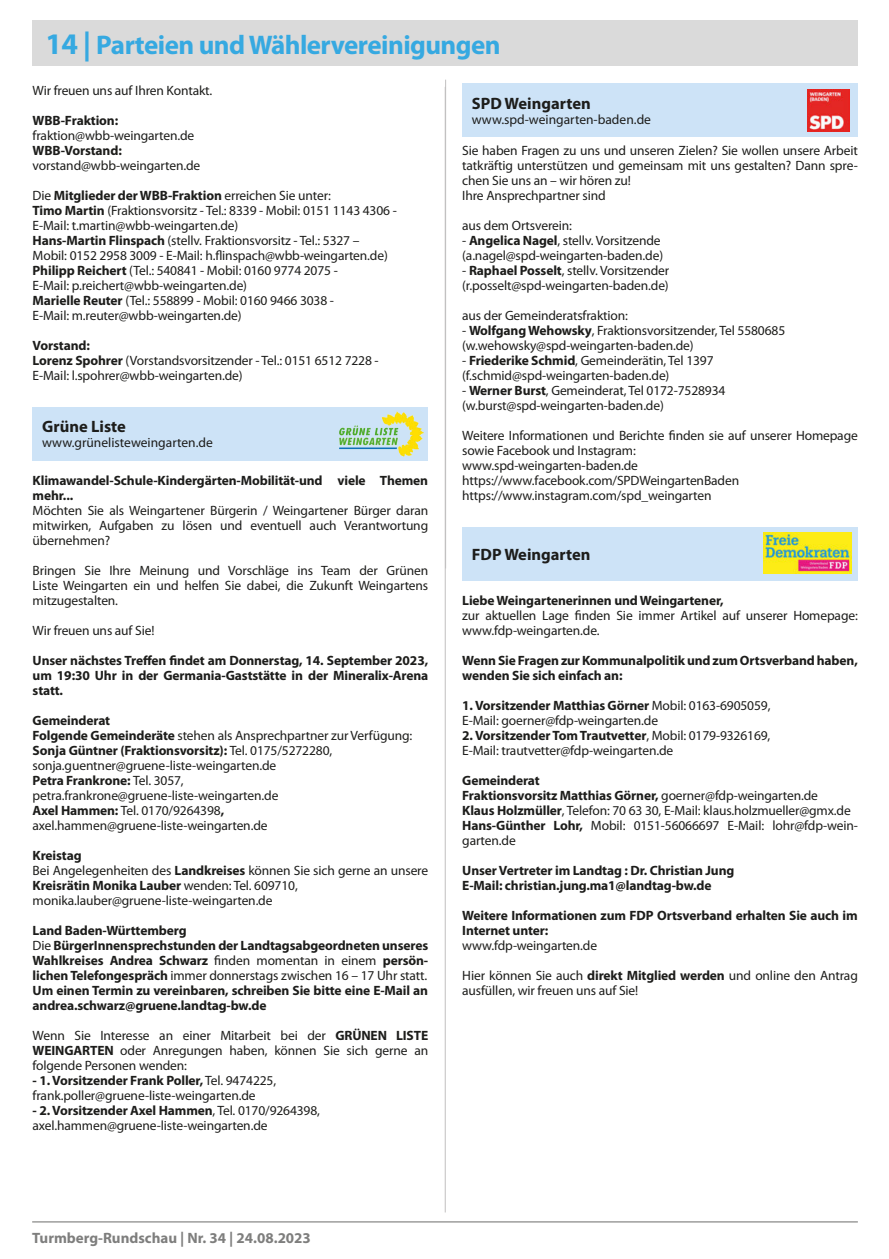
<style>
.page{position:relative;width:889px;height:1259px;background:#fff}
.page>*{position:absolute;margin:0;border:0;box-sizing:border-box;transform-origin:0 0}
.t1{font:700 27px "Myriad Pro";letter-spacing:-.02em;color:#36a9e1}
.t2{font:700 16.5px "Myriad Pro";color:#1d1d1b}
.t3{font:700 15px "Myriad Pro";color:#7e7e7d}
.Text{font:13.5px/15px "Myriad Pro";letter-spacing:-.01em;color:#1d1d1b}
.Text-2{font:700 13.5px/15px "Myriad Pro";letter-spacing:-.01em;color:#1d1d1b}
.s1{font-size:30px}
.s2{font-weight:400}
.s3{font-weight:700}
</style>
<div class="page">
<hr style="left:32px;top:1221px;width:825px;height:1px;background:#9d9d9c">
<hr style="left:445px;top:87px;width:1px;height:1125px;background:#c1c0c0">
<hr style="left:445px;top:80px;width:1px;height:488px;background:#c1c0c0">
<div style="left:33px;top:407px;width:395px;height:53px;background:#cde3f7"></div>
<img style="left:340px;top:411px;width:83px;height:46px">
<div style="left:462px;top:527px;width:395px;height:53px;background:#cde3f7"></div>
<img style="left:763px;top:533px;width:88px;height:41px">
<div style="left:462px;top:84px;width:395px;height:53px;background:#cde3f7"></div>
<img style="left:807px;top:89px;width:42px;height:42px">
<div style="left:33px;top:20px;width:824px;height:45px;background:#dadada"></div>
<p class="t1" style="left:45px;top:27px;width:457px"><span class="s1">14 |</span> Parteien und Wählervereinigungen</p>
<p class="Text" style="left:33px;top:82px;width:181px">Wir freuen uns auf Ihren Kontakt.</p>
<p class="Text-2" style="left:33px;top:112px;width:87px">WBB-Fraktion:</p>
<p class="Text" style="left:33px;top:127px;width:163px">fraktion@wbb-weingarten.de</p>
<p class="Text-2" style="left:33px;top:142px;width:91px">WBB-Vorstand:</p>
<p class="Text" style="left:33px;top:157px;width:169px">vorstand@wbb-weingarten.de</p>
<p class="Text-2" style="left:33px;top:187px;width:300px"><span class="s2">Die</span> Mitglieder der WBB-Fraktion <span class="s2">erreichen Sie unter:</span></p>
<p class="Text" style="left:33px;top:202px;width:366px"><span class="s3">Timo Martin</span> (Fraktionsvorsitz - Tel.: 8339 - Mobil: 0151 1143 4306 -</p>
<p class="Text" style="left:33px;top:217px;width:207px">E-Mail: t.martin@wbb-weingarten.de)</p>
<p class="Text" style="left:33px;top:232px;width:328px"><span class="s3">Hans-Martin Flinspach</span> (stellv. Fraktionsvorsitz - Tel.: 5327 –</p>
<p class="Text" style="left:33px;top:247px;width:357px">Mobil: 0152 2958 3009 - E-Mail: h.flinspach@wbb-weingarten.de)</p>
<p class="Text" style="left:33px;top:262px;width:307px"><span class="s3">Philipp Reichert</span> (Tel.: 540841 - Mobil: 0160 9774 2075 -</p>
<p class="Text" style="left:33px;top:277px;width:216px">E-Mail: p.reichert@wbb-weingarten.de)</p>
<p class="Text" style="left:33px;top:292px;width:303px"><span class="s3">Marielle Reuter</span> (Tel.: 558899 - Mobil: 0160 9466 3038 -</p>
<p class="Text" style="left:33px;top:307px;width:210px">E-Mail: m.reuter@wbb-weingarten.de)</p>
<p class="Text-2" style="left:33px;top:337px;width:59px">Vorstand:</p>
<p class="Text" style="left:33px;top:352px;width:347px"><span class="s3">Lorenz Spohrer</span> (Vorstandsvorsitzender - Tel.: 0151 6512 7228 -</p>
<p class="Text" style="left:33px;top:367px;width:211px">E-Mail: l.spohrer@wbb-weingarten.de)</p>
<p class="t2" style="left:42px;top:416px;width:85px">Grüne Liste</p>
<p class="Text" style="left:42px;top:435px;width:172px">www.grünelisteweingarten.de</p>
<p class="Text-2" style="left:33px;top:472px;width:397px">Klimawandel-Schule-Kindergärten-Mobilität-und viele Themen mehr...</p>
<p class="Text" style="left:33px;top:502px;width:397px;text-align:justify">Möchten Sie als Weingartener Bürgerin / Weingartener Bürger daran mitwirken, Aufgaben zu lösen und eventuell auch Verantwortung übernehmen?</p>
<p class="Text" style="left:33px;top:562px;width:397px;text-align:justify">Bringen Sie Ihre Meinung und Vorschläge ins Team der Grünen Liste Weingarten ein und helfen Sie dabei, die Zukunft Weingartens mitzugestalten.</p>
<p class="Text" style="left:33px;top:622px;width:123px">Wir freuen uns auf Sie!</p>
<p class="Text-2" style="left:33px;top:652px;width:397px;text-align:justify">Unser nächstes Treffen findet am Donnerstag, 14. September 2023, um 19:30 Uhr in der Germania-Gaststätte in der Mineralix-Arena statt.</p>
<p class="Text-2" style="left:33px;top:712px;width:79px">Gemeinderat</p>
<p class="Text" style="left:33px;top:727px;width:381px"><span class="s3">Folgende Gemeinderäte</span> stehen als Ansprechpartner zur Verfügung:</p>
<p class="Text-2" style="left:33px;top:742px;width:301px">Sonja Güntner (Fraktionsvorsitz): <span class="s2">Tel. 0175/5272280,</span></p>
<p class="Text" style="left:33px;top:757px;width:245px">sonja.guentner@gruene-liste-weingarten.de</p>
<p class="Text-2" style="left:33px;top:772px;width:153px">Petra Frankrone: <span class="s2">Tel. 3057,</span></p>
<p class="Text" style="left:33px;top:787px;width:247px">petra.frankrone@gruene-liste-weingarten.de</p>
<p class="Text" style="left:33px;top:802px;width:193px"><span class="s3">Axel Hammen:</span> Tel. 0170/9264398<span class="s3">,</span></p>
<p class="Text" style="left:33px;top:817px;width:236px">axel.hammen@gruene-liste-weingarten.de</p>
<p class="Text-2" style="left:33px;top:847px;width:51px">Kreistag</p>
<p class="Text" style="left:33px;top:862px;width:397px">Bei Angelegenheiten des <span class="s3">Landkreises</span> können Sie sich gerne an unsere<br><span class="s3">Kreisrätin Monika Lauber</span> wenden: Tel. 609710,</p>
<p class="Text" style="left:33px;top:892px;width:241px">monika.lauber@gruene-liste-weingarten.de</p>
<p class="Text-2" style="left:33px;top:922px;width:155px">Land Baden-Württemberg</p>
<p class="Text-2" style="left:33px;top:937px;width:397px;text-align:justify"><span class="s2">Die</span> BürgerInnensprechstunden der Landtagsabgeordneten unseres Wahlkreises Andrea Schwarz <span class="s2">finden momentan in einem</span> persön&shy;lichen Telefongespräch <span class="s2">immer donnerstags zwischen 16 – 17 Uhr statt.</span></p>
<p class="Text-2" style="left:33px;top:982px;width:397px">Um einen Termin zu vereinbaren, schreiben Sie bitte eine E-Mail an andrea.schwarz@gruene.landtag-bw.de</p>
<p class="Text" style="left:33px;top:1027px;width:397px;text-align:justify">Wenn Sie Interesse an einer Mitarbeit bei der <span class="s3">GRÜNEN LISTE WEINGARTEN</span> oder Anregungen haben, können Sie sich gerne an folgende Personen wenden:</p>
<p class="Text-2" style="left:33px;top:1072px;width:245px">- 1. Vorsitzender Frank Poller, <span class="s2">Tel. 9474225,</span></p>
<p class="Text" style="left:33px;top:1087px;width:225px">frank.poller@gruene-liste-weingarten.de</p>
<p class="Text-2" style="left:33px;top:1102px;width:289px">- 2. Vorsitzender Axel Hammen<span class="s2">, Tel. 0170/9264398,</span></p>
<p class="Text" style="left:33px;top:1117px;width:236px">axel.hammen@gruene-liste-weingarten.de</p>
<p class="t2" style="left:472px;top:93px;width:120px">SPD Weingarten</p>
<p class="Text" style="left:472px;top:112px;width:181px">www.spd-weingarten-baden.de</p>
<p class="Text" style="left:462px;top:142px;width:397px;text-align:justify">Sie haben Fragen zu uns und unseren Zielen? Sie wollen unsere Arbeit tatkräftig unterstützen und gemeinsam mit uns gestalten? Dann spre&shy;chen Sie uns an – wir hören zu!</p>
<p class="Text" style="left:462px;top:187px;width:145px">Ihre Ansprechpartner sind</p>
<p class="Text" style="left:462px;top:217px;width:111px">aus dem Ortsverein:</p>
<p class="Text" style="left:462px;top:232px;width:200px">- <span class="s3">Angelica Nagel</span>, stellv. Vorsitzende</p>
<p class="Text" style="left:462px;top:247px;width:202px">(a.nagel@spd-weingarten-baden.de)</p>
<p class="Text" style="left:462px;top:262px;width:208px">- <span class="s3">Raphael Posselt</span>, stellv. Vorsitzender</p>
<p class="Text" style="left:462px;top:277px;width:208px">(r.posselt@spd-weingarten-baden.de)</p>
<p class="Text" style="left:462px;top:307px;width:167px">aus der Gemeinderatsfraktion:</p>
<p class="Text" style="left:462px;top:322px;width:324px">- <span class="s3">Wolfgang Wehowsky</span>, Fraktionsvorsitzender, Tel 5580685</p>
<p class="Text" style="left:462px;top:337px;width:233px">(w.wehowsky@spd-weingarten-baden.de)</p>
<p class="Text" style="left:462px;top:352px;width:253px">- <span class="s3">Friederike Schmid</span>, Gemeinderätin, Tel 1397</p>
<p class="Text" style="left:462px;top:367px;width:209px">(f.schmid@spd-weingarten-baden.de)</p>
<p class="Text" style="left:462px;top:382px;width:265px">- <span class="s3">Werner Burst</span>, Gemeinderat, Tel 0172-7528934</p>
<p class="Text" style="left:462px;top:397px;width:203px">(w.burst@spd-weingarten-baden.de)</p>
<p class="Text" style="left:462px;top:427px;width:397px">Weitere Informationen und Berichte finden sie auf unserer Homepage sowie Facebook und Instagram:</p>
<p class="Text" style="left:462px;top:457px;width:177px">www.spd-weingarten-baden.de</p>
<p class="Text" style="left:462px;top:472px;width:278px">https://www.facebook.com/SPDWeingartenBaden</p>
<p class="Text" style="left:462px;top:487px;width:251px">https://www.instagram.com/spd_weingarten</p>
<p class="t2" style="left:472px;top:543px;width:120px">FDP Weingarten</p>
<p class="Text-2" style="left:462px;top:592px;width:263px">Liebe Weingartenerinnen und Weingartener,</p>
<p class="Text" style="left:462px;top:607px;width:397px">zur aktuellen Lage finden Sie immer Artikel auf unserer Homepage: www.fdp-weingarten.de.</p>
<p class="Text-2" style="left:462px;top:652px;width:397px">Wenn Sie Fragen zur Kommunalpolitik und zum Ortsverband haben, wenden Sie sich einfach an:</p>
<p class="Text-2" style="left:462px;top:697px;width:310px">1. Vorsitzender Matthias Görner <span class="s2">Mobil: 0163-6905059,</span></p>
<p class="Text" style="left:462px;top:712px;width:197px">E-Mail: goerner@fdp-weingarten.de</p>
<p class="Text-2" style="left:462px;top:727px;width:310px">2. Vorsitzender Tom Trautvetter<span class="s2">, Mobil: 0179-9326169,</span></p>
<p class="Text" style="left:462px;top:742px;width:212px">E-Mail: trautvetter@fdp-weingarten.de</p>
<p class="Text-2" style="left:462px;top:772px;width:79px">Gemeinderat</p>
<p class="Text-2" style="left:462px;top:787px;width:357px">Fraktionsvorsitz Matthias Görner, <span class="s2">goerner@fdp-weingarten.de</span></p>
<p class="Text" style="left:462px;top:802px;width:390px"><span class="s3">Klaus Holzmüller</span>, Telefon: 70 63 30, E-Mail: klaus.holzmueller@gmx.de</p>
<p class="Text" style="left:462px;top:817px;width:397px"><span class="s3">Hans-Günther Lohr,</span> Mobil: 0151-56066697 E-Mail: lohr@fdp-wein&shy;garten.de</p>
<p class="Text-2" style="left:462px;top:862px;width:273px">Unser Vertreter im Landtag : Dr. Christian Jung</p>
<p class="Text-2" style="left:462px;top:877px;width:251px">E-Mail: christian.jung.ma1@landtag-bw.de</p>
<p class="Text-2" style="left:462px;top:907px;width:397px">Weitere Informationen zum FDP Ortsverband erhalten Sie auch im<br>Internet unter:</p>
<p class="Text" style="left:462px;top:937px;width:136px">www.fdp-weingarten.de</p>
<p class="Text" style="left:462px;top:967px;width:397px">Hier können Sie auch <span class="s3">direkt Mitglied werden</span> und online den Antrag ausfüllen, wir freuen uns auf Sie!</p>
<p class="t3" style="left:32px;top:1228px;width:280px">Turmberg-Rundschau | Nr. 34 | 24.08.2023</p>
</div>
